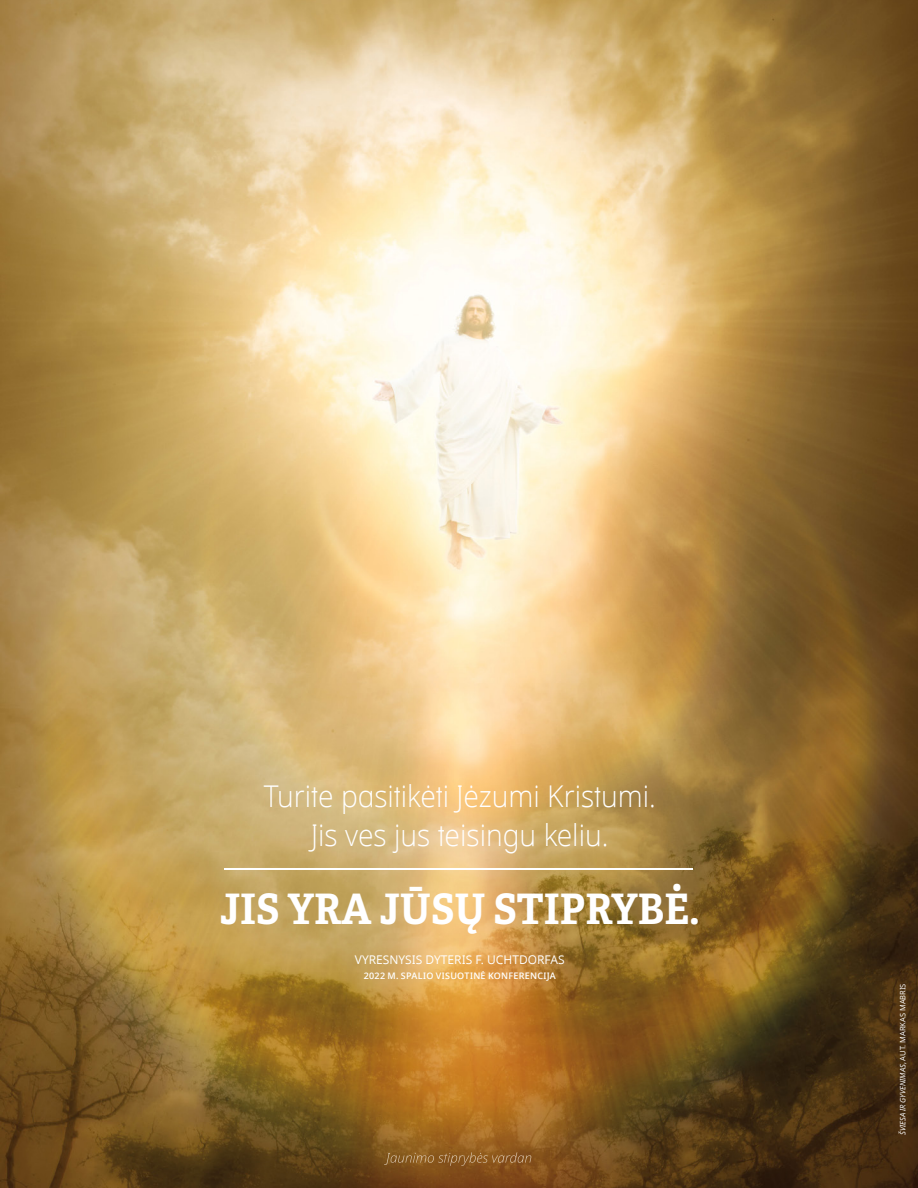
<style>
.page{position:relative;width:918px;height:1188px;background:#fff}
.page>*{position:absolute;margin:0;border:0;box-sizing:border-box;transform-origin:0 0}
.t1{font:700 42px "Helam Slablds Lat";color:#fff;scale:.94 1}
.t2{font:300 30px/39px "Dots Solidlds Lat";color:#fff;text-align:center;scale:.94 1}
.t3{font:12px "Dots Solidlds Lat";color:#fff}
.t4{font:600 9px "Dots Solidlds Lat";letter-spacing:.03em;color:#fff}
.t5{font:italic 7.5px "Dots Solidlds Lat";color:#fff}
.s1{font-style:normal}
</style>
<div class="page">
<img style="left:0;top:0;width:918px;height:1188px">
<img style="left:384px;top:1152px;width:147px;height:14px">
<hr style="left:225px;top:868px;width:468px;height:1px;background:#fff">
<p class="t2" style="left:264px;top:776px;width:419px">Turite pasitikėti Jėzumi Kristumi.<br>Jis ves jus teisingu keliu.</p>
<h1 class="t1" style="left:220px;top:874px;width:512px">JIS YRA JŪSŲ STIPRYBĖ.</h1>
<p class="t3" style="left:355px;top:951px;width:211px">VYRESNYSIS DYTERIS F. UCHTDORFAS</p>
<p class="t4" style="left:364px;top:969px;width:194px">2022 M. SPALIO VISUOTINĖ KONFERENCIJA</p>
<p class="t5" style="left:897px;top:1135px;width:153px;rotate:-90deg">ŠVIESA IR GYVENIMAS <span class="s1">, AUT. MARKAS MABRIS</span></p>
</div>
